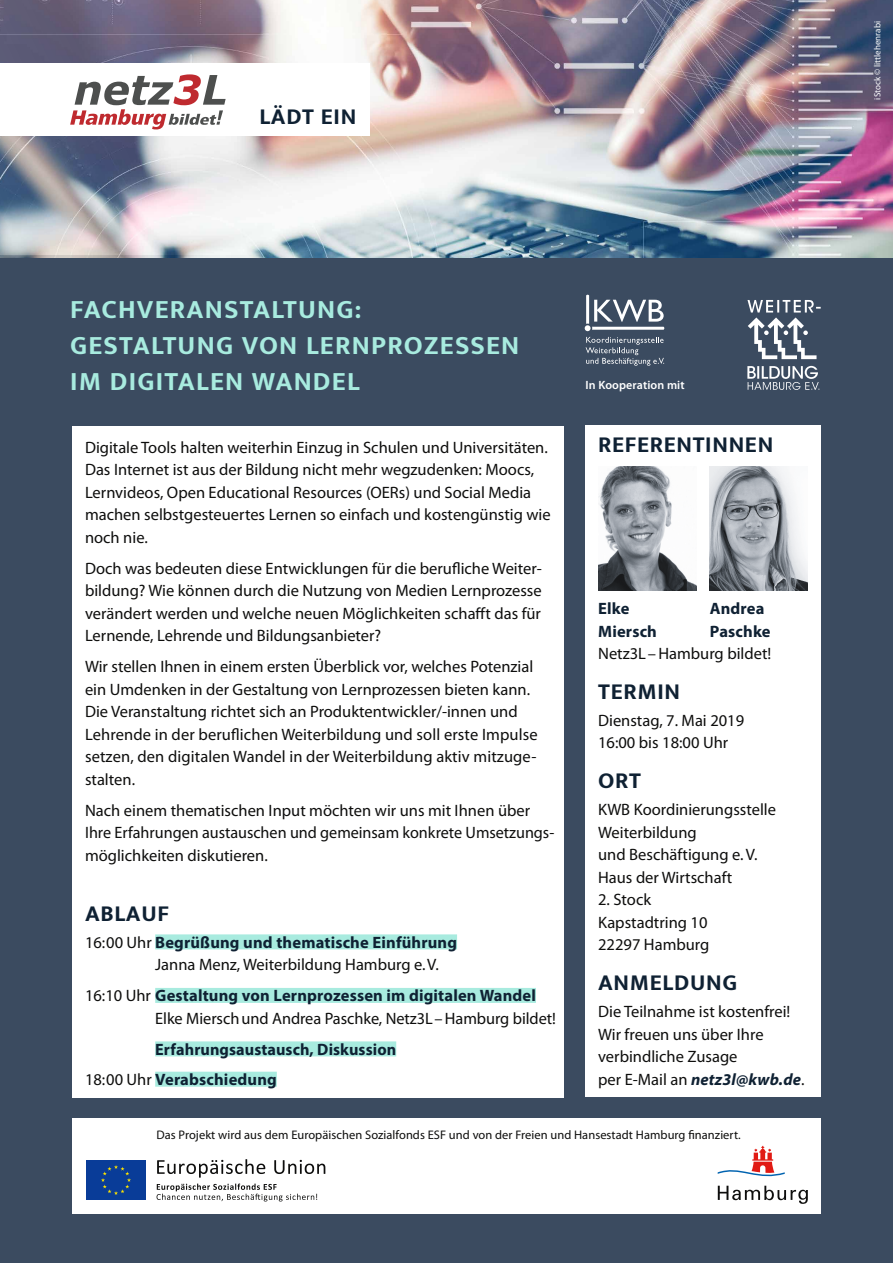
<style>
.page{position:relative;width:893px;height:1263px;background:#fff}
.page>*{position:absolute;margin:0;border:0;box-sizing:border-box;transform-origin:0 0}
.t1{font:700 27px/36px "Mukta Mahee";letter-spacing:.045em;color:#a8ebdf}
.t2{font:700 23.25px "Mukta Mahee";letter-spacing:.03em;color:#0f2133}
.t3{font:16.5px/22.5px "Myriad Pro";color:#0e0e0d}
.t4{font:700 16.5px/30.3px "Myriad Pro";letter-spacing:.005em;color:#0f2133}
.t5{font:12.45px "Myriad Pro";letter-spacing:.005em;color:#0e0e0d}
.t6{font:600 12px "Myriad Pro";letter-spacing:.01em;color:#fff}
.t7{font:9px "Myriad Pro";color:#fff}
.s1{font-weight:700;color:#0f2133}
.s2{font-weight:400;color:#0e0e0d}
.s3{font-weight:700;font-style:italic;color:#0f2133}
</style>
<div class="page">
<div style="left:0;top:255px;width:893px;height:1008px;background:#3b4b60"></div>
<img style="left:0;top:0;width:893px;height:257px">
<div style="left:585px;top:425px;width:236px;height:672px;background:#fff"></div>
<div style="left:72px;top:1118px;width:749px;height:96px;background:#fff"></div>
<svg style="left:157px;top:1159px;width:168px;height:42px"></svg>
<div style="left:86px;top:1160px;width:60px;height:40px;background:#093c98"></div>
<svg style="left:101px;top:1165px;width:30px;height:30px"></svg>
<svg style="left:718px;top:1186px;width:90px;height:18px"></svg>
<svg style="left:718px;top:1146px;width:67px;height:31px"></svg>
<div style="left:0;top:64px;width:370px;height:72px;background:#fff"></div>
<svg style="left:70px;top:74px;width:156px;height:55px"></svg>
<div style="left:72px;top:426px;width:492px;height:672px;background:#fff"></div>
<div style="left:155px;top:934px;width:302px;height:15px;background:#a8ebdf"></div>
<div style="left:155px;top:988px;width:381px;height:15px;background:#a8ebdf"></div>
<div style="left:155px;top:1041px;width:241px;height:15px;background:#a8ebdf"></div>
<div style="left:155px;top:1072px;width:122px;height:15px;background:#a8ebdf"></div>
<svg style="left:747px;top:366px;width:72px;height:24px"></svg>
<svg style="left:747px;top:300px;width:74px;height:59px"></svg>
<svg style="left:586px;top:337px;width:78px;height:29px"></svg>
<svg style="left:585px;top:295px;width:79px;height:36px"></svg>
<img style="left:709px;top:467px;width:99px;height:124px">
<img style="left:598px;top:467px;width:99px;height:124px">
<h2 class="t2" style="left:259px;top:103px;width:98px">LÄDT EIN</h2>
<p class="t7" style="left:872px;top:100px;width:80px;rotate:-90deg">iStock © littlehenrabi</p>
<h1 class="t1" style="left:70px;top:290px;width:451px">FACHVERANSTALTUNG:<br>GESTALTUNG VON LERNPROZESSEN<br>IM DIGITALEN WANDEL</h1>
<p class="t3" style="left:85px;top:435px;width:467px">Digitale Tools halten weiterhin Einzug in Schulen und Universitäten.<br>Das Internet ist aus der Bildung nicht mehr wegzudenken: Moocs, Lernvideos, Open Educational Resources (OERs) und Social Media machen selbstgesteuertes Lernen so einfach und kostengünstig wie noch nie.</p>
<p class="t3" style="left:85px;top:556px;width:458px;text-align:justify">Doch was bedeuten diese Entwicklungen für die berufliche Weiter&shy;bildung? Wie können durch die Nutzung von Medien Lernprozesse verändert werden und welche neuen Möglichkeiten schafft das für Lernende, Lehrende und Bildungsanbieter?</p>
<p class="t3" style="left:85px;top:655px;width:454px">Wir stellen Ihnen in einem ersten Überblick vor, welches Potenzial ein Umdenken in der Gestaltung von Lernprozessen bieten kann.<br>Die Veranstaltung richtet sich an Produktentwickler/-innen und Lehrende in der beruflichen Weiterbildung und soll erste Impulse setzen, den digitalen Wandel in der Weiterbildung aktiv mitzuge&shy;stalten.</p>
<p class="t3" style="left:85px;top:798px;width:471px">Nach einem thematischen Input möchten wir uns mit Ihnen über<br>Ihre Erfahrungen austauschen und gemeinsam konkrete Umsetzungs&shy;möglichkeiten diskutieren.</p>
<h2 class="t2" style="left:85px;top:899px;width:85px">ABLAUF</h2>
<p class="t3" style="left:155px;top:930px;width:303px;text-indent:-70px">16:00 Uhr <span class="s1">Begrüßung und thematische Einführung<br></span>Janna Menz, Weiterbildung Hamburg e.V.</p>
<p class="t3" style="left:155px;top:984px;width:402px;text-indent:-70px">16:10 Uhr <span class="s1">Gestaltung von Lernprozessen im digitalen Wandel<br></span>Elke Miersch und Andrea Paschke, Netz3L – Hamburg bildet!</p>
<p class="t4" style="left:85px;top:1033px;width:313px;text-indent:70px">Erfahrungsaustausch, Diskussion<br><span class="s2">18:00 Uhr</span> Verabschiedung</p>
<p class="t6" style="left:585px;top:378px;width:101px">In Kooperation mit</p>
<h2 class="t2" style="left:598px;top:430px;width:177px">REFERENTINNEN</h2>
<p class="t4" style="left:598px;top:593px;width:33px">Elke</p>
<p class="t4" style="left:710px;top:593px;width:56px">Andrea</p>
<p class="t4" style="left:598px;top:615px;width:60px">Miersch</p>
<p class="t4" style="left:710px;top:615px;width:62px">Paschke</p>
<p class="t3" style="left:598px;top:642px;width:175px">Netz3L – Hamburg bildet!</p>
<h2 class="t2" style="left:598px;top:677px;width:83px">TERMIN</h2>
<p class="t3" style="left:598px;top:709px;width:148px">Dienstag, 7. Mai 2019<br>16:00 bis 18:00 Uhr</p>
<h2 class="t2" style="left:598px;top:767px;width:44px">ORT</h2>
<p class="t3" style="left:598px;top:798px;width:179px">KWB Koordinierungsstelle<br>Weiterbildung<br>und Beschäftigung e. V.<br>Haus der Wirtschaft</p>
<p class="t3" style="left:598px;top:888px;width:113px">2. Stock<br>Kapstadtring 10<br>22297 Hamburg</p>
<h2 class="t2" style="left:598px;top:969px;width:140px">ANMELDUNG</h2>
<p class="t3" style="left:598px;top:1000px;width:208px">Die Teilnahme ist kostenfrei!<br>Wir freuen uns über Ihre verbindliche Zusage<br>per E-Mail an <span class="s3">netz3l@kwb.de</span>.</p>
<p class="t5" style="left:156px;top:1127px;width:586px">Das Projekt wird aus dem Europäischen Sozialfonds ESF und von der Freien und Hansestadt Hamburg finanziert.</p>
</div>
